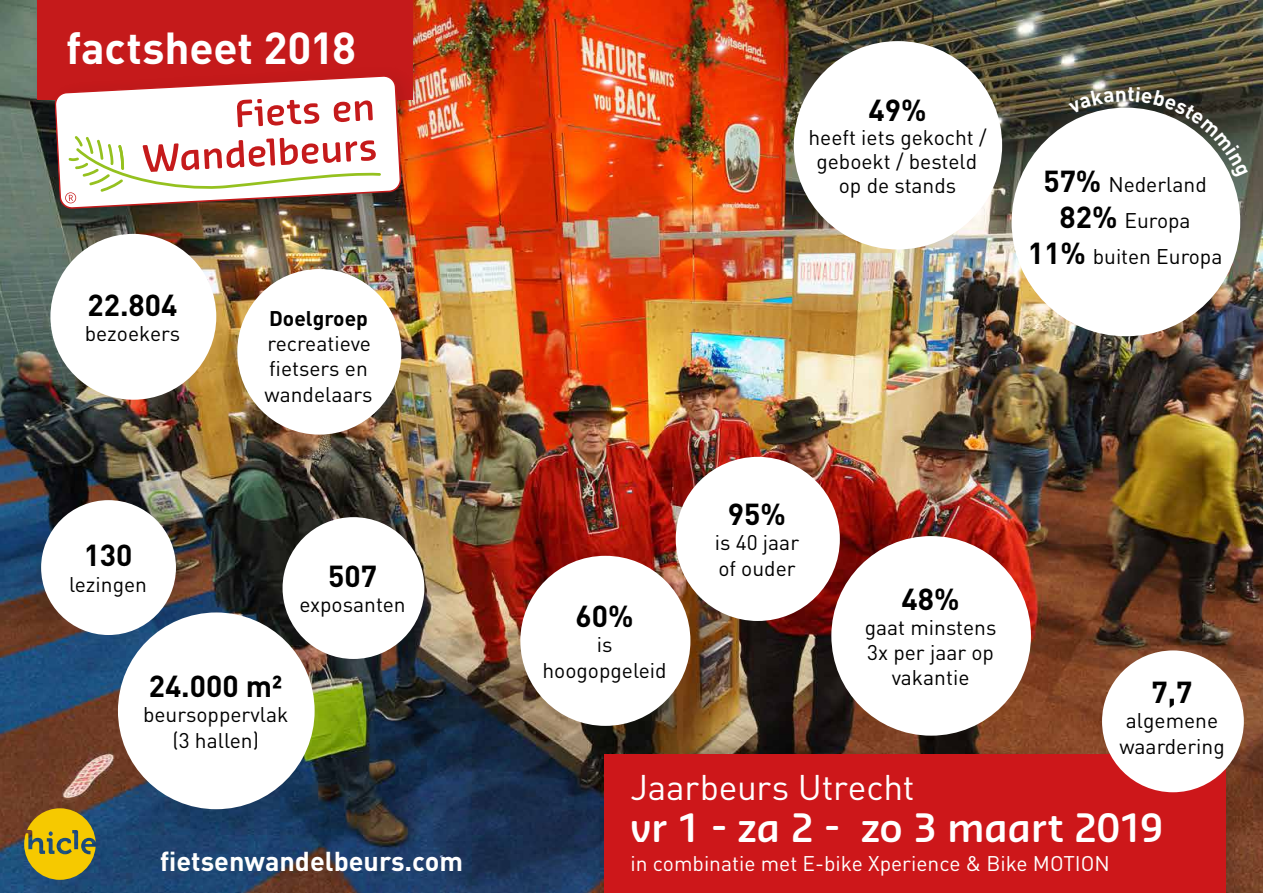
<style>
.page{position:relative;width:1263px;height:893px;background:#fff}
.page>*{position:absolute;margin:0;border:0;box-sizing:border-box;transform-origin:0 0}
.t1{font:700 44.25px "DIN Pro";letter-spacing:-.005em;color:#fff}
.t2{font:600 38.25px "Sansa Soft Pro";letter-spacing:-.015em;color:#fff}
.t3{font:35.25px "DIN Pro";letter-spacing:-.01em;color:#fff}
.t4{font:700 30px "DIN Pro";color:#000}
.t5{font:700 27px "DIN Pro";color:#fff}
.t6{font:21px/25.2px "DIN Pro";color:#000;text-align:center}
.t7{font:21px "DIN Pro";color:#fff}
.t8{font:700 21px "DIN Pro";color:#000}
.s1{font-weight:700;font-size:30px}
</style>
<div class="page">
<img style="left:0;top:0;width:1263px;height:893px">
<div style="left:50px;top:234px;width:166px;height:166px;background:#fff;border-radius:50%"></div>
<div style="left:118px;top:612px;width:197px;height:197px;background:#fff;border-radius:50%"></div>
<div style="left:283px;top:517px;width:141px;height:142px;background:#fff;border-radius:50%"></div>
<div style="left:41px;top:500px;width:135px;height:135px;background:#fff;border-radius:50%"></div>
<div style="left:831px;top:536px;width:200px;height:200px;background:#fff;border-radius:50%"></div>
<div style="left:794px;top:41px;width:208px;height:208px;background:#fff;border-radius:50%"></div>
<div style="left:237px;top:269px;width:164px;height:166px;background:#fff;border-radius:50%"></div>
<div style="left:1011px;top:108px;width:229px;height:228px;background:#fff;border-radius:50%"></div>
<div style="left:520px;top:556px;width:170px;height:170px;background:#fff;border-radius:50%"></div>
<div style="left:676px;top:457px;width:164px;height:164px;background:#fff;border-radius:50%"></div>
<div style="left:597px;top:745px;width:645px;height:148px;background:#000;opacity:.1"></div>
<div style="left:604px;top:754px;width:622px;height:139px;background:#cd171a"></div>
<div style="left:30px;top:0;width:399px;height:114px;background:#000;opacity:.1"></div>
<div style="left:37px;top:0;width:376px;height:99px;background:#c51a1b"></div>
<div style="left:1102px;top:650px;width:142px;height:142px;background:#fff;border-radius:50%"></div>
<svg style="left:24px;top:808px;width:72px;height:72px;background:#b29d23"></svg>
<div style="left:45px;top:63px;width:379px;height:166px;background:#000;opacity:.1"></div>
<svg style="left:54px;top:75px;width:347px;height:134px"></svg>
<svg style="left:237px;top:99px;width:136px;height:28px"></svg>
<svg style="left:65px;top:136px;width:316px;height:68px"></svg>
<svg style="left:1068px;top:87px;width:180px;height:91px"></svg>
<h1 class="t1" style="left:66px;top:18px;width:292px">factsheet 2018</h1>
<h3 class="t4" style="left:87px;top:284px;width:91px">22.804</h3>
<p class="t6" style="left:85px;top:320px;width:97px">bezoekers</p>
<h3 class="t4" style="left:84px;top:535px;width:50px">130</h3>
<p class="t6" style="left:69px;top:571px;width:79px">lezingen</p>
<p class="t8" style="left:269px;top:304px;width:100px">Doelgroep</p>
<p class="t6" style="left:265px;top:330px;width:110px;text-align:left">recreatieve fietsers en wandelaars</p>
<h3 class="t4" style="left:328px;top:556px;width:50px">507</h3>
<p class="t6" style="left:299px;top:591px;width:108px">exposanten</p>
<h3 class="t4" style="left:149px;top:666px;width:135px">24.000 m²</h3>
<p class="t6" style="left:143px;top:701px;width:147px">beursoppervlak (3 hallen)</p>
<p class="t5" style="left:160px;top:843px;width:304px">fietsenwandelbeurs.com</p>
<h3 class="t4" style="left:868px;top:90px;width:60px">49%</h3>
<p class="t6" style="left:808px;top:124px;width:180px;line-height:24px">heeft iets gekocht / geboekt / besteld op de stands</p>
<p class="t6" style="left:1028px;top:166px;width:196px;line-height:36px"><span class="s1">57%</span> Nederland<br><span class="s1">82%</span> Europa<br><span class="s1">11%</span> buiten Europa</p>
<h3 class="t4" style="left:576px;top:596px;width:60px">60%</h3>
<p class="t6" style="left:542px;top:631px;width:126px">is hoogopgeleid</p>
<h3 class="t4" style="left:728px;top:494px;width:60px">95%</h3>
<p class="t6" style="left:715px;top:529px;width:86px;text-align:left">is 40 jaar of ouder</p>
<h3 class="t4" style="left:902px;top:578px;width:60px">48%</h3>
<p class="t6" style="left:865px;top:614px;width:133px">gaat minstens<br>3x per jaar op vakantie</p>
<h3 class="t4" style="left:1151px;top:672px;width:42px">7,7</h3>
<p class="t6" style="left:1119px;top:707px;width:107px">algemene waardering</p>
<h3 class="t3" style="left:631px;top:763px;width:285px">Jaarbeurs Utrecht</h3>
<h2 class="t2" style="left:631px;top:803px;width:534px">vr 1 - za 2 - zo 3 maart 2019</h2>
<p class="t7" style="left:631px;top:849px;width:481px">in combinatie met E-bike Xperience &amp; Bike MOTION</p>
</div>
